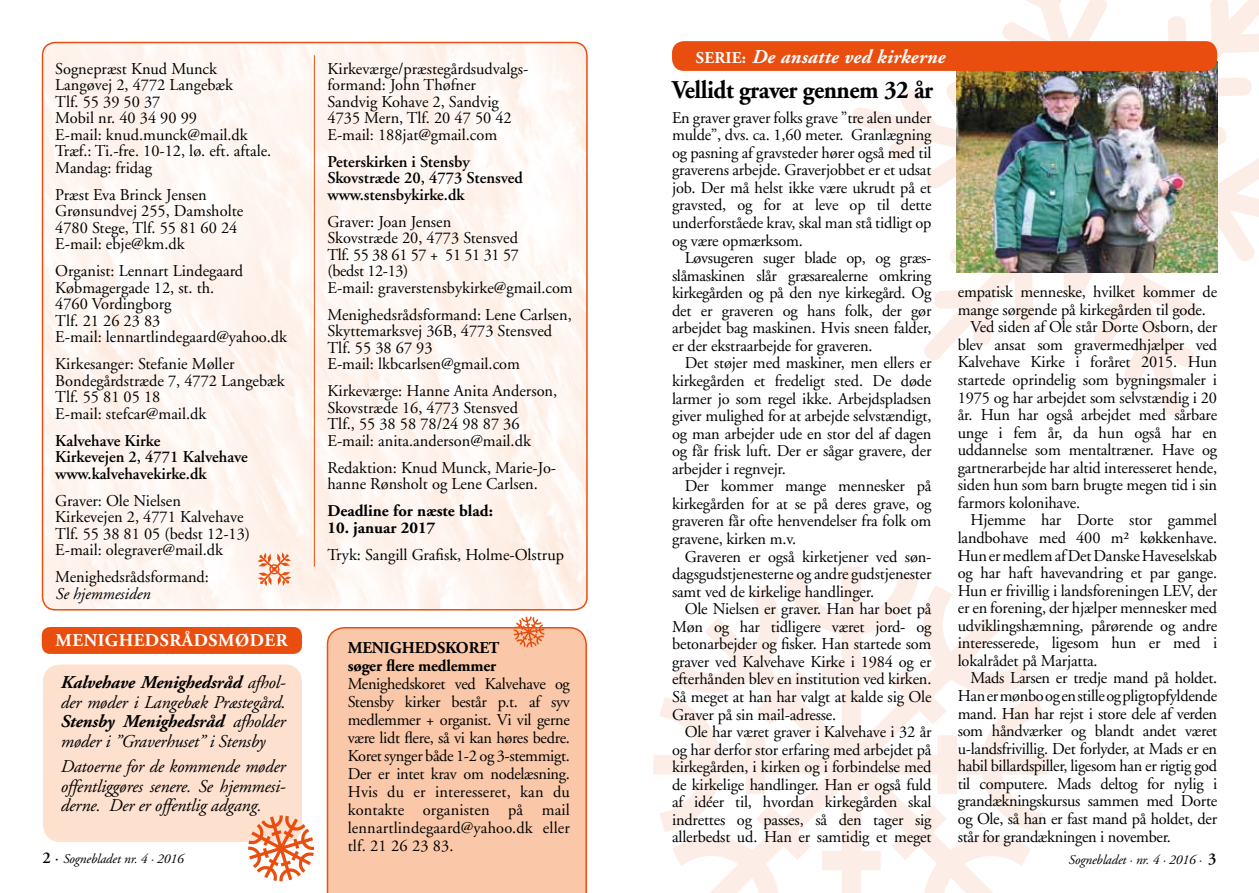
<style>
.page{position:relative;width:1259px;height:893px;background:#fff}
.page>*{position:absolute;margin:0;border:0;box-sizing:border-box;transform-origin:0 0}
.t1{font:700 25.5px "Adobe Garamond";letter-spacing:-.02em;color:#000;scale:.95 1}
.t2{font:italic 700 19.5px "Adobe Garamond";letter-spacing:.01em;color:#fff}
.t3{font:italic 18px/19.5px "Adobe Garamond";letter-spacing:-.01em;color:#000;text-align:justify}
.t4{font:700 18px "Adobe Garamond";letter-spacing:.03em;color:#fff}
.t5{font:16.5px/17.5px "Adobe Garamond";letter-spacing:-.01em;color:#000}
.t6{font:600 16.5px/16.5px "Adobe Garamond";color:#000}
.t7{font:700 16.5px/18px "Adobe Garamond";letter-spacing:-.01em;color:#000;text-align:right}
.t8{font:italic 16.5px "Adobe Garamond";color:#000}
.t9{font:italic 13.5px "Adobe Garamond";letter-spacing:-.01em;color:#000}
.s1{font-style:normal;font-size:16.5px}
.s2{font-weight:700}
.s3{font-weight:600;font-style:normal;font-size:16.5px}
</style>
<div class="page">
<svg style="left:653px;top:567px;width:396px;height:326px"></svg>
<svg style="left:852px;top:0;width:407px;height:416px"></svg>
<img style="left:43px;top:43px;width:544px;height:567px">
<div style="left:42px;top:42px;width:546px;height:568px;border:2px solid #e94e0f;border-radius:13px"></div>
<hr style="left:314px;top:55px;width:1px;height:512px;background:#e94e0f">
<div style="left:43px;top:664px;width:259px;height:178px;background:#fde0ce;border-radius:17px"></div>
<div style="left:42px;top:627px;width:260px;height:27px;background:#e94e0f;border-radius:9px"></div>
<svg style="left:257px;top:552px;width:34px;height:34px"></svg>
<svg style="left:248px;top:815px;width:66px;height:66px"></svg>
<img style="left:956px;top:62px;width:261px;height:210px">
<div style="left:672px;top:41px;width:545px;height:30px;background:#e94e0f;border-radius:12px"></div>
<div style="left:327px;top:627px;width:260px;height:266px;background:#fac8a8"></div>
<svg style="left:513px;top:617px;width:31px;height:30px"></svg>
<p class="t2" style="left:696px;top:46px;width:250px"><span class="s1">Serie:</span> De ansatte ved kirkerne</p>
<p class="t5" style="left:327px;top:61px;width:201px;line-height:16.5px">Kirkeværge/præstegårdsudvalgs&shy;formand: John Thøfner<br>Sandvig Kohave 2, Sandvig<br>4735 Mern, Tlf. 20 47 50 42<br>E-mail: 188jat@gmail.com</p>
<p class="t6" style="left:327px;top:154px;width:197px">Peterskirken i Stensby<br>Skovstræde 20, 4773 Stensved www.stensbykirke.dk</p>
<p class="t5" style="left:327px;top:214px;width:247px;line-height:16.5px">Graver: Joan Jensen<br>Skovstræde 20, 4773 Stensved<br>Tlf. 55 38 61 57 + 51 51 31 57<br>(bedst 12-13)<br>E-mail: graverstensbykirke@gmail.com</p>
<p class="t5" style="left:327px;top:307px;width:246px;line-height:16.5px">Menighedsrådsformand: Lene Carlsen,<br>Skyttemarksvej 36B, 4773 Stensved<br>Tlf. 55 38 67 93<br>E-mail: lkbcarlsen@gmail.com</p>
<p class="t5" style="left:327px;top:383px;width:231px;line-height:16.5px">Kirkeværge: Hanne Anita Anderson,<br>Skovstræde 16, 4773 Stensved<br>Tlf., 55 38 58 78/24 98 87 36<br>E-mail: anita.anderson@mail.dk</p>
<p class="t5" style="left:327px;top:460px;width:230px;line-height:16.5px">Redaktion: Knud Munck, Marie-Jo&shy;hanne Rønsholt og Lene Carlsen.</p>
<p class="t7" style="left:327px;top:502px;width:167px">Deadline for næste blad:</p>
<p class="t7" style="left:327px;top:519px;width:109px">10. januar 2017</p>
<p class="t5" style="left:327px;top:546px;width:238px">Tryk: Sangill Grafisk, Holme-Olstrup</p>
<p class="t5" style="left:55px;top:61px;width:218px;line-height:16.5px">Sognepræst Knud Munck<br>Langøvej 2, 4772 Langebæk<br>Tlf. 55 39 50 37<br>Mobil nr. 40 34 90 99<br>E-mail: knud.munck@mail.dk<br>Træf.: Ti.-fre. 10-12, lø. eft. aftale.<br>Mandag: fridag</p>
<p class="t5" style="left:55px;top:187px;width:189px;line-height:16.5px">Præst Eva Brinck Jensen<br>Grønsundvej 255, Damsholte<br>4780 Stege, Tlf. 55 81 60 24<br>E-mail: ebje@km.dk</p>
<p class="t5" style="left:55px;top:263px;width:233px;line-height:16.5px">Organist: Lennart Lindegaard<br>Købmagergade 12, st. th.<br>4760 Vordingborg<br>Tlf. 21 26 23 83<br>E-mail: lennartlindegaard@yahoo.dk</p>
<p class="t5" style="left:55px;top:356px;width:231px;line-height:16.5px">Kirkesanger: Stefanie Møller<br>Bondegårdstræde 7, 4772 Langebæk<br>Tlf. 55 81 05 18<br>E-mail: stefcar@mail.dk</p>
<p class="t6" style="left:55px;top:433px;width:194px">Kalvehave Kirke<br>Kirkevejen 2, 4771 Kalvehave www.kalvehavekirke.dk</p>
<p class="t5" style="left:55px;top:493px;width:196px;line-height:16.5px">Graver: Ole Nielsen<br>Kirkevejen 2, 4771 Kalvehave<br>Tlf. 55 38 81 05 (bedst 12-13)<br>E-mail: olegraver@mail.dk</p>
<p class="t5" style="left:55px;top:569px;width:155px">Menighedsrådsformand:</p>
<p class="t8" style="left:55px;top:585px;width:96px">Se hjemmesiden</p>
<h1 class="t1" style="left:672px;top:76px;width:277px">Vellidt graver gennem 32 år</h1>
<p class="t5" style="left:672px;top:109px;width:261px;text-align:justify">En graver graver folks grave ”tre alen under mulde”, dvs. ca. 1,60 meter. Granlægning og pasning af gravsteder hører også med til graverens arbejde. Graverjobbet er et udsat job. Der må helst ikke være ukrudt på et gravsted, og for at leve op til dette underforståede krav, skal man stå tidligt op og være opmærksom.</p>
<p class="t5" style="left:672px;top:249px;width:261px;text-align:justify;text-indent:13px">Løvsugeren suger blade op, og græs&shy;slåmaskinen slår græsarealerne omkring kirkegården og på den nye kirkegård. Og det er graveren og hans folk, der gør arbejdet bag maskinen. Hvis sneen falder, er der ekstraarbejde for graveren.</p>
<p class="t5" style="left:672px;top:355px;width:261px;text-align:justify;text-indent:13px">Det støjer med maskiner, men ellers er kirkegården et fredeligt sted. De døde larmer jo som regel ikke. Arbejdspladsen giver mulighed for at arbejde selvstændigt, og man arbejder ude en stor del af dagen og får frisk luft. Der er sågar gravere, der arbejder i regnvejr.</p>
<p class="t5" style="left:672px;top:478px;width:261px;text-align:justify;text-indent:13px">Der kommer mange mennesker på kirkegården for at se på deres grave, og graveren får ofte henvendelser fra folk om gravene, kirken m.v.</p>
<p class="t5" style="left:672px;top:548px;width:261px;text-align:justify;text-indent:13px">Graveren er også kirketjener ved søn&shy;dagsgudstjenesterne og andre gudstjenester samt ved de kirkelige handlinger.</p>
<p class="t5" style="left:672px;top:601px;width:261px;text-align:justify;text-indent:13px">Ole Nielsen er graver. Han har boet på Møn og har tidligere været jord- og betonarbejder og fisker. Han startede som graver ved Kalvehave Kirke i 1984 og er efterhånden blev en institution ved kirken.<br>Så meget at han har valgt at kalde sig Ole Graver på sin mail-adresse.</p>
<p class="t5" style="left:672px;top:723px;width:261px;text-align:justify;text-indent:13px">Ole har været graver i Kalvehave i 32 år og har derfor stor erfaring med arbejdet på kirkegården, i kirken og i forbindelse med de kirkelige handlinger. Han er også fuld af idéer til, hvordan kirkegården skal indrettes og passes, så den tager sig allerbedst ud. Han er samtidig et meget</p>
<p class="t5" style="left:957px;top:284px;width:261px">empatisk menneske, hvilket kommer de</p>
<p class="t5" style="left:957px;top:301px;width:250px">mange sørgende på kirkegården til gode.</p>
<p class="t5" style="left:970px;top:319px;width:248px">Ved siden af Ole står Dorte Osborn, der</p>
<p class="t5" style="left:957px;top:336px;width:261px">blev ansat som gravermedhjælper ved</p>
<p class="t5" style="left:957px;top:354px;width:261px">Kalvehave Kirke i foråret 2015. Hun</p>
<p class="t5" style="left:957px;top:371px;width:261px">startede oprindelig som bygningsmaler i</p>
<p class="t5" style="left:957px;top:389px;width:261px">1975 og har arbejdet som selvstændig i 20</p>
<p class="t5" style="left:957px;top:406px;width:261px">år. Hun har også arbejdet med sårbare</p>
<p class="t5" style="left:957px;top:424px;width:261px">unge i fem år, da hun også har en</p>
<p class="t5" style="left:957px;top:442px;width:261px">uddannelse som mentaltræner. Have og</p>
<p class="t5" style="left:957px;top:459px;width:261px">gartnerarbejde har altid interesseret hende,</p>
<p class="t5" style="left:957px;top:477px;width:261px">siden hun som barn brugte megen tid i sin</p>
<p class="t5" style="left:957px;top:494px;width:124px">farmors kolonihave.</p>
<p class="t5" style="left:970px;top:512px;width:248px">Hjemme har Dorte stor gammel</p>
<p class="t5" style="left:957px;top:529px;width:261px">landbohave med 400 m² køkkenhave.</p>
<p class="t5" style="left:957px;top:547px;width:261px">Hun er medlem af Det Danske Haveselskab</p>
<p class="t5" style="left:957px;top:565px;width:261px">og har haft havevandring et par gange.</p>
<p class="t5" style="left:957px;top:582px;width:261px">Hun er frivillig i landsforeningen LEV, der</p>
<p class="t5" style="left:957px;top:600px;width:261px">er en forening, der hjælper mennesker med</p>
<p class="t5" style="left:957px;top:617px;width:261px">udviklingshæmning, pårørende og andre</p>
<p class="t5" style="left:957px;top:635px;width:261px">interesserede, ligesom hun er med i</p>
<p class="t5" style="left:957px;top:652px;width:141px">lokalrådet på Marjatta.</p>
<p class="t5" style="left:970px;top:670px;width:248px">Mads Larsen er tredje mand på holdet.</p>
<p class="t5" style="left:957px;top:687px;width:261px">Han er mønbo og en stille og pligtopfyldende</p>
<p class="t5" style="left:957px;top:705px;width:261px">mand. Han har rejst i store dele af verden</p>
<p class="t5" style="left:957px;top:723px;width:261px">som håndværker og blandt andet været</p>
<p class="t5" style="left:957px;top:740px;width:261px">u-landsfrivillig. Det forlyder, at Mads er en</p>
<p class="t5" style="left:957px;top:758px;width:261px">habil billardspiller, ligesom han er rigtig god</p>
<p class="t5" style="left:957px;top:775px;width:261px">til computere. Mads deltog for nylig i</p>
<p class="t5" style="left:957px;top:793px;width:261px">grandækningskursus sammen med Dorte</p>
<p class="t5" style="left:957px;top:810px;width:261px">og Ole, så han er fast mand på holdet, der</p>
<p class="t5" style="left:957px;top:828px;width:215px">står for grandækningen i november.</p>
<p class="t4" style="left:56px;top:631px;width:153px">Menigheds rådsm</p>
<p class="t4" style="left:235px;top:631px;width:54px">øder</p>
<p class="t3" style="left:60px;top:673px;width:227px"><span class="s2">Kalvehave Menighedsråd</span> afhol&shy;der møder i Langebæk Præstegård.<br><span class="s2">Stensby Menighedsråd</span> afholder møder i ”Graverhuset” i Stensby</p>
<p class="t3" style="left:60px;top:757px;width:227px">Datoerne for de kommende møder offentliggøres senere. Se hjemmesi&shy;derne. Der er offentlig adgang.</p>
<p class="t7" style="left:348px;top:639px;width:153px">oret<br>søger flere medlemmer</p>
<p class="t5" style="left:348px;top:675px;width:224px;line-height:18px;text-align:justify">Menighedskoret ved Kalvehave og Stensby kirker består p.t. af syv medlemmer + organist. Vi vil gerne være lidt flere, så vi kan høres bedre.<br>Koret synger både 1-2 og 3-stemmigt.<br>Der er intet krav om nodelæsning.<br>Hvis du er interesseret, kan du kontakte organisten på mail lennartlindegaard@yahoo.dk eller tlf. 21 26 23 83.</p>
<p class="t7" style="left:348px;top:639px;width:89px">Menighedsk</p>
<p class="t9" style="left:43px;top:851px;width:142px"><span class="s3">2</span> <span class="s1">·</span> Sognebladet nr. 4 · 2016</p>
<p class="t9" style="left:1068px;top:852px;width:150px">Sognebladet · nr. 4 · 2016 · <span class="s3">3</span></p>
</div>
